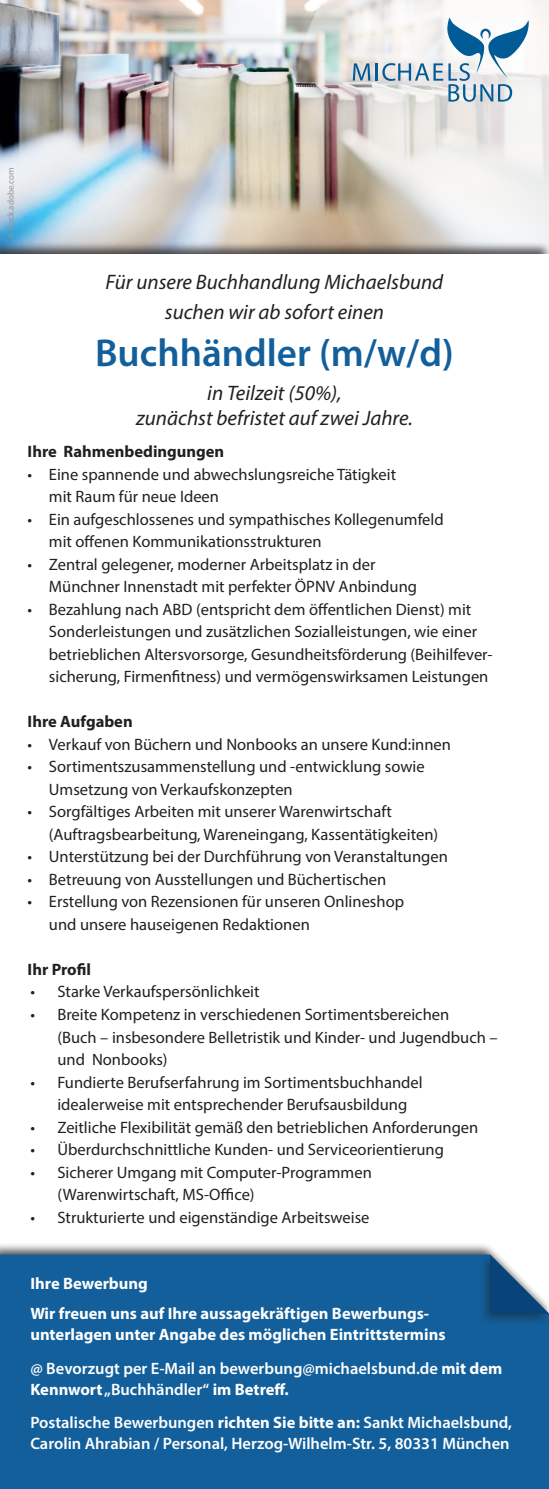
<style>
.page{position:relative;width:549px;height:1489px;background:#fff}
.page>*{position:absolute;margin:0;border:0;box-sizing:border-box;transform-origin:0 0}
.t1{font:600 39px "Myriad Pro";color:#125f9b}
.t2{font:italic 21px/30px "Myriad Pro";color:#231f20;text-align:center}
.t3{font:16.5px/22.5px "Myriad Pro";color:#231f20}
.t4{font:700 16.5px/29.5px "Myriad Pro";color:#fff}
.t5{font:600 16.5px/33.8px "Myriad Pro";color:#fff}
.t6{font:700 16.5px "Myriad Pro";color:#231f20}
.t7{font:9px "Myriad Pro";color:#939598}
.s1{font-weight:600}
.s2{font-weight:700}
</style>
<div class="page">
<img style="left:0;top:0;width:294px;height:241px">
<svg style="left:294px;top:0;width:255px;height:241px"></svg>
<div style="left:0;top:1241px;width:549px;height:247px;background:#231f20;opacity:.75"></div>
<div style="left:0;top:1254px;width:549px;height:234px;background:#125f9b"></div>
<div style="left:479px;top:1251px;width:70px;height:74px;background:#231f20;opacity:.51"></div>
<svg style="left:490px;top:1254px;width:59px;height:59px"></svg>
<svg style="left:352px;top:63px;width:18px;height:18px"></svg>
<hr style="left:375px;top:63px;width:3px;height:18px;background:#005b97">
<svg style="left:382px;top:17px;width:146px;height:85px"></svg>
<p class="t7" style="left:5px;top:239px;width:73px;rotate:-90deg">© stock.adobe.com</p>
<p class="t2" style="left:106px;top:267px;width:339px">Für unsere Buchhandlung Michaelsbund suchen wir ab sofort einen</p>
<h1 class="t1" style="left:95px;top:328px;width:360px">Buchhändler (m/w/d)</h1>
<p class="t2" style="left:136px;top:380px;width:278px;line-height:25.2px">in Teilzeit (50%),<br>zunächst befristet auf zwei Jahre.</p>
<p class="t6" style="left:28px;top:440px;width:198px">Ihre Rahmenbedingungen</p>
<p class="t3" style="left:49px;top:462px;width:348px;text-indent:-21px">• Eine spannende und abwechslungsreiche Tätigkeit mit Raum für neue Ideen</p>
<p class="t3" style="left:49px;top:507px;width:396px;text-indent:-21px">• Ein aufgeschlossenes und sympathisches Kollegenumfeld mit offenen Kommunikationsstrukturen</p>
<p class="t3" style="left:49px;top:552px;width:369px;text-indent:-21px">• Zentral gelegener, moderner Arbeitsplatz in der<br>Münchner Innenstadt mit perfekter ÖPNV Anbindung</p>
<p class="t3" style="left:49px;top:597px;width:445px;text-indent:-21px">• Bezahlung nach ABD (entspricht dem öffentlichen Dienst) mit Sonderleistungen und zusätzlichen Sozialleistungen, wie einer betrieblichen Altersvorsorge, Gesundheitsförderung (Beihilfever&shy;sicherung, Firmenfitness) und vermögenswirksamen Leistungen</p>
<p class="t6" style="left:28px;top:711px;width:106px">Ihre Aufgaben</p>
<p class="t3" style="left:28px;top:732px;width:424px">• Verkauf von Büchern und Nonbooks an unsere Kund:innen</p>
<p class="t3" style="left:49px;top:755px;width:377px;text-indent:-21px">• Sortimentszusammenstellung und -entwicklung sowie<br>Umsetzung von Verkaufskonzepten</p>
<p class="t3" style="left:49px;top:800px;width:390px;text-indent:-21px">• Sorgfältiges Arbeiten mit unserer Warenwirtschaft (Auftragsbearbeitung, Wareneingang, Kassentätigkeiten)</p>
<p class="t3" style="left:28px;top:845px;width:421px">• Unterstützung bei der Durchführung von Veranstaltungen</p>
<p class="t3" style="left:28px;top:867px;width:360px">• Betreuung von Ausstellungen und Büchertischen</p>
<p class="t3" style="left:49px;top:890px;width:356px;text-indent:-21px">• Erstellung von Rezensionen für unseren Onlineshop und unsere hauseigenen Redaktionen</p>
<p class="t6" style="left:28px;top:958px;width:65px">Ihr Profil</p>
<p class="t3" style="left:30px;top:980px;width:230px">• Starke Verkaufspersönlichkeit</p>
<p class="t3" style="left:57px;top:1002px;width:441px;text-indent:-27px">• Breite Kompetenz in verschiedenen Sortimentsbereichen<br>(Buch – insbesondere Belletristik und Kinder- und Jugendbuch – und Nonbooks)</p>
<p class="t3" style="left:57px;top:1070px;width:366px;text-indent:-27px">• Fundierte Berufserfahrung im Sortimentsbuchhandel idealerweise mit entsprechender Berufsausbildung</p>
<p class="t3" style="left:30px;top:1115px;width:449px">• Zeitliche Flexibilität gemäß den betrieblichen Anforderungen</p>
<p class="t3" style="left:30px;top:1137px;width:415px">• Überdurchschnittliche Kunden- und Serviceorientierung</p>
<p class="t3" style="left:57px;top:1160px;width:316px;text-indent:-27px">• Sicherer Umgang mit Computer-Programmen (Warenwirtschaft, MS-Office)</p>
<p class="t3" style="left:30px;top:1205px;width:340px">• Strukturierte und eigenständige Arbeitsweise</p>
<p class="t4" style="left:30px;top:1268px;width:400px">Ihre Bewerbung<br>Wir freuen uns auf Ihre aussagekräftigen Bewerbungs-</p>
<p class="t4" style="left:30px;top:1316px;width:473px;line-height:33.8px">unterlagen unter Angabe des möglichen Eintrittstermins<br><span class="s1">@ Bevorzugt per E-Mail an bewerbung@michaelsbund.de</span> mit dem</p>
<p class="t5" style="left:30px;top:1371px;width:483px"><span class="s2">Kennwort</span> „Buchhändler“ <span class="s2">im Betreff.<br></span>Postalische Bewerbungen <span class="s2">richten Sie bitte an:</span> Sankt Michaelsbund,</p>
<p class="t5" style="left:30px;top:1426px;width:480px">Carolin Ahrabian / Personal, Herzog-Wilhelm-Str. 5, 80331 München</p>
</div>
